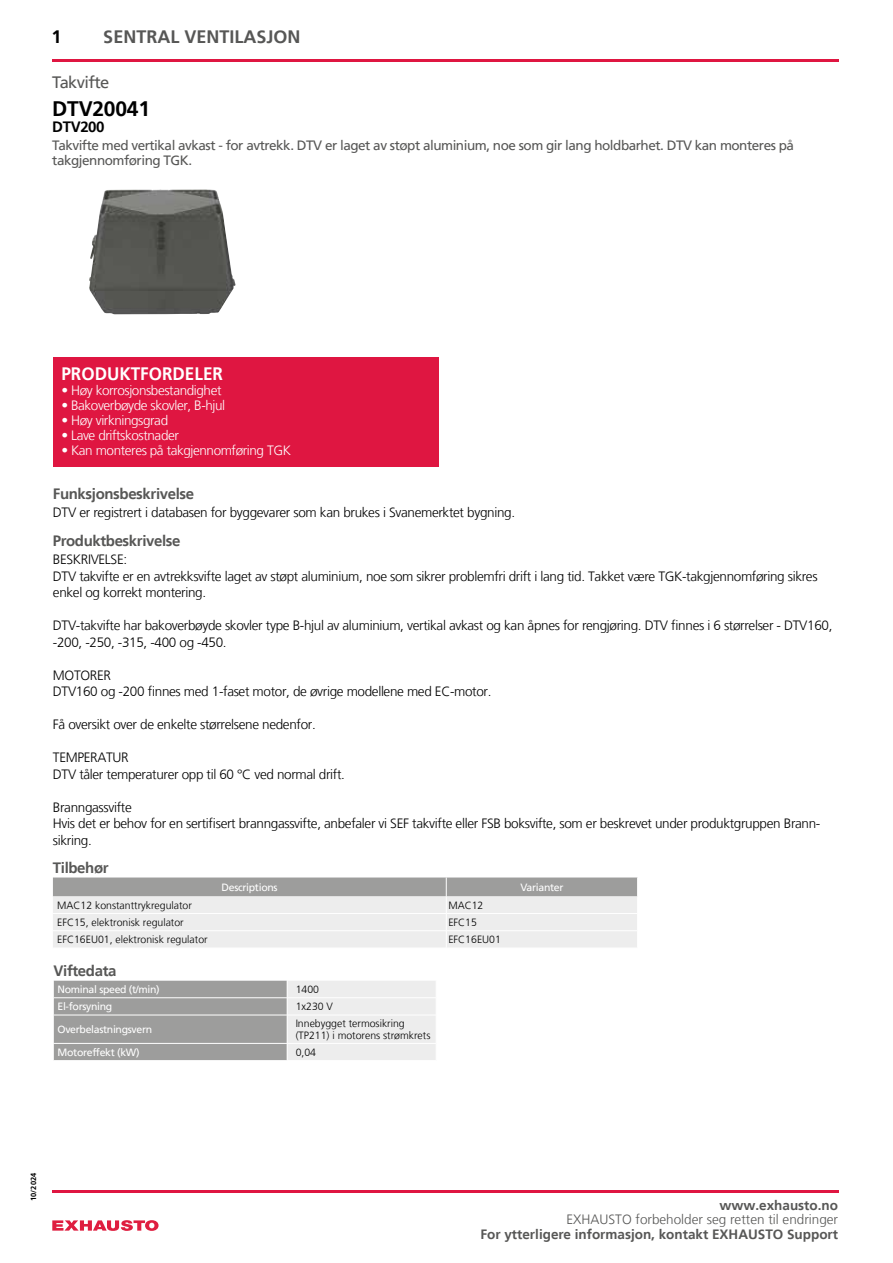
<style>
.page{position:relative;width:893px;height:1263px;background:#fff}
.page>*{position:absolute;margin:0;border:0;box-sizing:border-box;transform-origin:0 0}
.t1{font:700 21px "Frutiger LT";letter-spacing:-.01em;color:#000}
.t2{font:700 18px "Frutiger LT";color:#575756}
.t3{font:700 18px "Frutiger LT";color:#fff;scale:.95 1}
.t4{font:700 18px "Frutiger LT";color:#000}
.t5{font:16.5px "Frutiger LT";letter-spacing:-.035em;color:#575756}
.t6{font:700 15px "Frutiger LT";letter-spacing:-.025em;color:#575756}
.t7{font:700 15px "Frutiger LT";letter-spacing:-.025em;color:#000}
.t8{font:300 13.5px/16.5px "Frutiger LT";letter-spacing:-.025em;color:#000}
.t9{font:13.5px/15px "Frutiger LT";letter-spacing:-.035em;color:#575756}
.t10{font:300 13.5px "Frutiger LT";letter-spacing:-.03em;color:#fff}
.t11{font:700 13.5px "Frutiger LT";color:#575756}
.t12{font:300 13.5px "Frutiger LT";color:#575756}
.t13{font:300 10.5px/12px "Frutiger LT";color:#000}
.t14{font:10.5px "Frutiger LT";letter-spacing:-.03em;color:#fff}
.t15{font:700 7.5px "Frutiger LT";color:#000}
</style>
<div class="page">
<svg style="left:53px;top:877px;width:585px;height:70px;background:#d8d8d8"></svg>
<div style="left:53px;top:358px;width:386px;height:109px;background:#df1641"></div>
<svg style="left:52px;top:1220px;width:107px;height:11px"></svg>
<hr style="left:52px;top:60px;width:787px;height:2px;background:#df1641">
<img style="left:89px;top:189px;width:147px;height:125px">
<hr style="left:52px;top:1190px;width:787px;height:2px;background:#df1641">
<svg style="left:53px;top:980px;width:383px;height:80px;background:#bfbfbe"></svg>
<h2 class="t4" style="left:52px;top:27px;width:12px">1</h2>
<h2 class="t2" style="left:103px;top:27px;width:199px">SENTRAL VENTILASJON</h2>
<p class="t5" style="left:52px;top:73px;width:59px">Takvifte</p>
<h1 class="t1" style="left:52px;top:96px;width:99px">DTV20041</h1>
<p class="t7" style="left:52px;top:118px;width:54px">DTV200</p>
<p class="t9" style="left:52px;top:138px;width:743px">Takvifte med vertikal avkast - for avtrekk. DTV er laget av støpt aluminium, noe som gir lang holdbarhet. DTV kan monteres på takgjennomføring TGK.</p>
<h2 class="t3" style="left:61px;top:363px;width:172px">PRODUKTFORDELER</h2>
<p class="t10" style="left:61px;top:382px;width:162px">• Høy korrosjonsbestandighet</p>
<p class="t10" style="left:61px;top:397px;width:165px">• Bakoverbøyde skovler, B-hjul</p>
<p class="t10" style="left:61px;top:412px;width:108px">• Høy virkningsgrad</p>
<p class="t10" style="left:61px;top:427px;width:119px">• Lave driftskostnader</p>
<p class="t10" style="left:61px;top:442px;width:231px">• Kan monteres på takgjennomføring TGK</p>
<p class="t6" style="left:53px;top:485px;width:143px">Funksjonsbeskrivelse</p>
<p class="t6" style="left:53px;top:532px;width:129px">Produktbeskrivelse</p>
<p class="t8" style="left:53px;top:505px;width:464px">DTV er registrert i databasen for byggevarer som kan brukes i Svanemerktet bygning.</p>
<p class="t8" style="left:53px;top:552px;width:766px">BESKRIVELSE:<br>DTV takvifte er en avtrekksvifte laget av støpt aluminium, noe som sikrer problemfri drift i lang tid. Takket være TGK-takgjennomføring sikres enkel og korrekt montering.</p>
<p class="t8" style="left:53px;top:618px;width:781px">DTV-takvifte har bakoverbøyde skovler type B-hjul av aluminium, vertikal avkast og kan åpnes for rengjøring. DTV finnes i 6 størrelser - DTV160, -200, -250, -315, -400 og -450.</p>
<p class="t8" style="left:53px;top:667px;width:440px">MOTORER<br>DTV160 og -200 finnes med 1-faset motor, de øvrige modellene med EC-motor.</p>
<p class="t8" style="left:53px;top:717px;width:264px">Få oversikt over de enkelte størrelsene nedenfor.</p>
<p class="t8" style="left:53px;top:750px;width:294px">TEMPERATUR<br>DTV tåler temperaturer opp til 60 °C ved normal drift.</p>
<p class="t8" style="left:53px;top:799px;width:769px">Branngassvifte<br>Hvis det er behov for en sertifisert branngassvifte, anbefaler vi SEF takvifte eller FSB boksvifte, som er beskrevet under produktgruppen Brann&shy;sikring.</p>
<p class="t6" style="left:53px;top:859px;width:57px">Tilbehør</p>
<p class="t14" style="left:222px;top:881px;width:58px">Descriptions</p>
<p class="t14" style="left:520px;top:881px;width:45px">Varianter</p>
<p class="t13" style="left:57px;top:899px;width:136px">MAC12 konstanttrykregulator</p>
<p class="t13" style="left:448px;top:899px;width:37px">MAC12</p>
<p class="t13" style="left:57px;top:916px;width:128px">EFC15, elektronisk regulator</p>
<p class="t13" style="left:448px;top:916px;width:30px">EFC15</p>
<p class="t13" style="left:57px;top:934px;width:152px">EFC16EU01, elektronisk regulator</p>
<p class="t13" style="left:448px;top:934px;width:54px">EFC16EU01</p>
<p class="t6" style="left:53px;top:962px;width:65px">Viftedata</p>
<p class="t14" style="left:58px;top:983px;width:104px">Nominal speed (t/min)</p>
<p class="t13" style="left:296px;top:983px;width:25px">1400</p>
<p class="t14" style="left:58px;top:1000px;width:56px">El-forsyning</p>
<p class="t13" style="left:296px;top:1001px;width:39px">1x230 V</p>
<p class="t14" style="left:58px;top:1023px;width:96px">Overbelastningsvern</p>
<p class="t13" style="left:296px;top:1018px;width:136px">Innebygget termosikring (TP211) i motorens strømkrets</p>
<p class="t14" style="left:58px;top:1046px;width:84px">Motoreffekt (kW)</p>
<p class="t13" style="left:296px;top:1046px;width:22px">0,04</p>
<p class="t15" style="left:29px;top:1201px;width:29px;rotate:-90deg">10/2024</p>
<p class="t11" style="left:719px;top:1198px;width:120px">www.exhausto.no</p>
<p class="t12" style="left:566px;top:1212px;width:273px">EXHAUSTO forbeholder seg retten til endringer</p>
<p class="t11" style="left:480px;top:1226px;width:359px">For ytterligere informasjon, kontakt EXHAUSTO Support</p>
</div>
